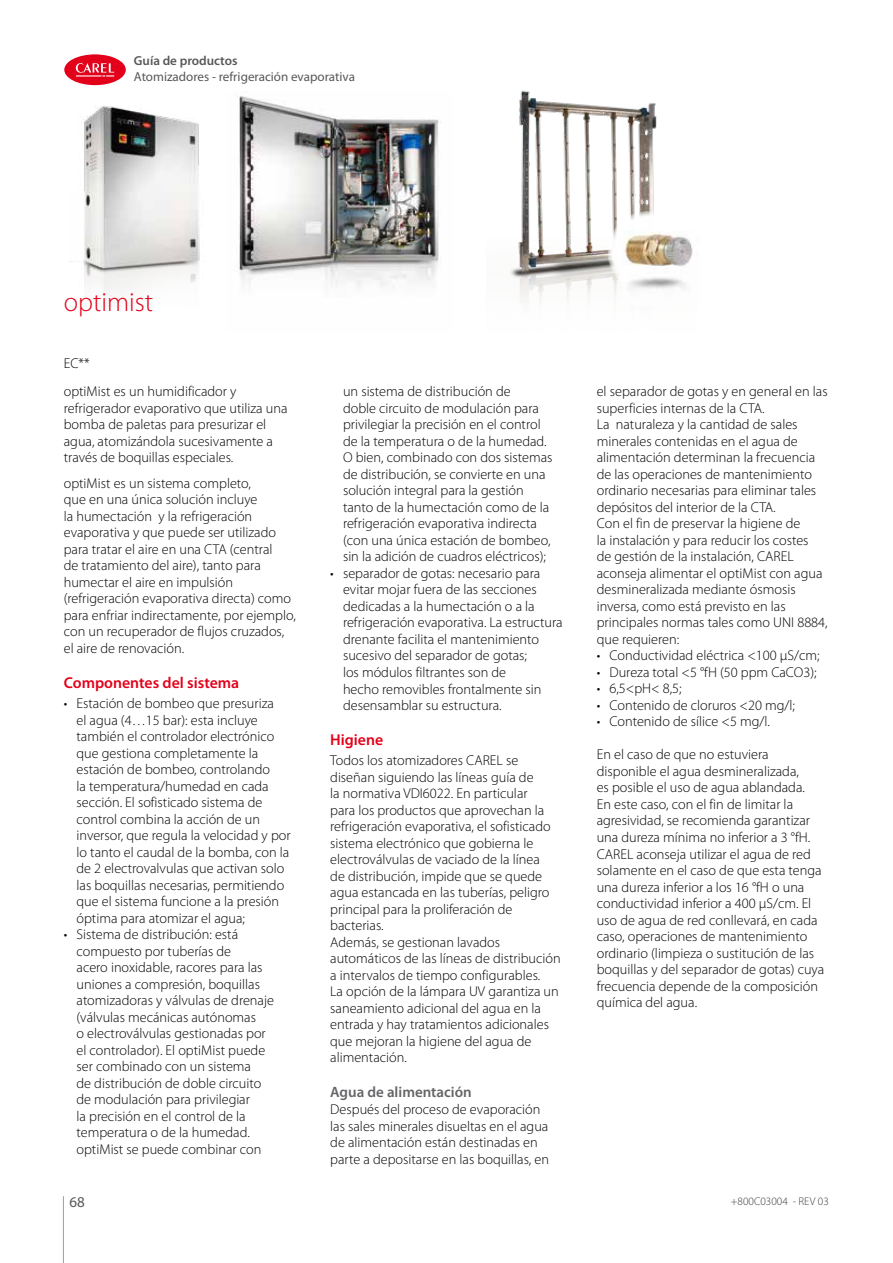
<style>
.page{position:relative;width:893px;height:1263px;background:#fff}
.page>*{position:absolute;margin:0;border:0;box-sizing:border-box;transform-origin:0 0}
.t1{font:300 27px "Myriad Pro";color:#e2001a}
.t2{font:600 15.75px "Myriad Pro";color:#e2001a}
.t3{font:600 15px "Myriad Pro";color:#646567}
.t4{font:15px "Myriad Pro";color:#58585a}
.t5{font:300 14.25px/16.5px "Myriad Pro";color:#000}
.t6{font:13.05px "Myriad Pro";color:#58585a}
.t7{font:600 13.05px "Myriad Pro";color:#58585a}
.t8{font:300 11.25px "Myriad Pro";color:#3e3d40}
</style>
<div class="page">
<hr style="left:63px;top:1196px;width:1px;height:67px;background:#9c9e9f">
<div style="left:64px;top:54px;width:62px;height:31px;background:#e2001a;border-radius:50%"></div>
<svg style="left:76px;top:63px;width:38px;height:14px"></svg>
<img style="left:237px;top:96px;width:204px;height:192px">
<img style="left:510px;top:90px;width:147px;height:209px">
<div style="left:607px;top:211px;width:83px;height:82px;background:#fff;border-radius:50%"></div>
<img style="left:623px;top:232px;width:70px;height:67px">
<img style="left:70px;top:106px;width:130px;height:187px">
<p class="t7" style="left:134px;top:52px;width:105px">Guía de productos</p>
<p class="t6" style="left:134px;top:68px;width:223px">Atomizadores - refrigeración evaporativa</p>
<h1 class="t1" style="left:64px;top:286px;width:91px">optimist</h1>
<p class="t5" style="left:64px;top:355px;width:27px">EC**</p>
<p class="t5" style="left:64px;top:383px;width:225px">optiMist es un humidificador y refrigerador evaporativo que utiliza una bomba de paletas para presurizar el agua, atomizándola sucesivamente a través de boquillas especiales.</p>
<p class="t5" style="left:64px;top:475px;width:234px">optiMist es un sistema completo,<br>que en una única solución incluye<br>la humectación y la refrigeración evaporativa y que puede ser utilizado para tratar el aire en una CTA (central<br>de tratamiento del aire), tanto para humectar el aire en impulsión (refrigeración evaporativa directa) como para enfriar indirectamente, por ejemplo, con un recuperador de flujos cruzados, el aire de renovación.</p>
<p class="t2" style="left:64px;top:673px;width:177px">Componentes del sistema</p>
<p class="t5" style="left:77px;top:695px;width:216px;text-indent:-13px">• Estación de bombeo que presuriza<br>el agua (4…15 bar): esta incluye también el controlador electrónico que gestiona completamente la estación de bombeo, controlando<br>la temperatura/humedad en cada sección. El sofisticado sistema de control combina la acción de un inversor, que regula la velocidad y por lo tanto el caudal de la bomba, con la de 2 electrovalvulas que activan solo las boquillas necesarias, permitiendo que el sistema funcione a la presión óptima para atomizar el agua;</p>
<p class="t5" style="left:77px;top:926px;width:199px;text-indent:-13px">• Sistema de distribución: está compuesto por tuberías de<br>acero inoxidable, racores para las uniones a compresión, boquillas atomizadoras y válvulas de drenaje (válvulas mecánicas autónomas<br>o electroválvulas gestionadas por el controlador). El optiMist puede ser combinado con un sistema<br>de distribución de doble circuito de modulación para privilegiar<br>la precisión en el control de la temperatura o de la humedad. optiMist se puede combinar con</p>
<p class="t4" style="left:69px;top:1193px;width:17px">68</p>
<p class="t5" style="left:343px;top:383px;width:211px">un sistema de distribución de<br>doble circuito de modulación para privilegiar la precisión en el control de la temperatura o de la humedad.<br>O bien, combinado con dos sistemas de distribución, se convierte en una solución integral para la gestión tanto de la humectación como de la refrigeración evaporativa indirecta (con una única estación de bombeo, sin la adición de cuadros eléctricos);</p>
<p class="t5" style="left:343px;top:565px;width:221px;text-indent:-13px">• separador de gotas: necesario para evitar mojar fuera de las secciones dedicadas a la humectación o a la refrigeración evaporativa. La estructura drenante facilita el mantenimiento sucesivo del separador de gotas;<br>los módulos filtrantes son de<br>hecho removibles frontalmente sin desensamblar su estructura.</p>
<p class="t2" style="left:330px;top:730px;width:54px">Higiene</p>
<p class="t5" style="left:330px;top:752px;width:232px">Todos los atomizadores CAREL se diseñan siguiendo las líneas guía de<br>la normativa VDI6022. En particular<br>para los productos que aprovechan la refrigeración evaporativa, el sofisticado sistema electrónico que gobierna le electroválvulas de vaciado de la línea<br>de distribución, impide que se quede agua estancada en las tuberías, peligro principal para la proliferación de bacterias.<br>Además, se gestionan lavados automáticos de las líneas de distribución a intervalos de tiempo configurables.<br>La opción de la lámpara UV garantiza un saneamiento adicional del agua en la entrada y hay tratamientos adicionales que mejoran la higiene del agua de alimentación.</p>
<p class="t3" style="left:330px;top:1082px;width:143px">Agua de alimentación</p>
<p class="t5" style="left:330px;top:1101px;width:220px">Después del proceso de evaporación las sales minerales disueltas en el agua de alimentación están destinadas en parte a depositarse en las boquillas, en</p>
<p class="t5" style="left:597px;top:383px;width:232px">el separador de gotas y en general en las superficies internas de la CTA.<br>La naturaleza y la cantidad de sales minerales contenidas en el agua de alimentación determinan la frecuencia de las operaciones de mantenimiento ordinario necesarias para eliminar tales depósitos del interior de la CTA.<br>Con el fin de preservar la higiene de<br>la instalación y para reducir los costes<br>de gestión de la instalación, CAREL aconseja alimentar el optiMist con agua desmineralizada mediante ósmosis inversa, como está previsto en las principales normas tales como UNI 8884, que requieren:</p>
<p class="t5" style="left:597px;top:647px;width:224px">• Conductividad eléctrica &lt;100 µS/cm;</p>
<p class="t5" style="left:597px;top:664px;width:221px">• Dureza total &lt;5 °fH (50 ppm CaCO3);</p>
<p class="t5" style="left:597px;top:680px;width:86px">• 6,5&lt;pH&lt; 8,5;</p>
<p class="t5" style="left:597px;top:697px;width:200px">• Contenido de cloruros &lt;20 mg/l;</p>
<p class="t5" style="left:597px;top:713px;width:175px">• Contenido de sílice &lt;5 mg/l.</p>
<p class="t5" style="left:597px;top:746px;width:229px">En el caso de que no estuviera disponible el agua desmineralizada,<br>es posible el uso de agua ablandada.<br>En este caso, con el fin de limitar la agresividad, se recomienda garantizar una dureza mínima no inferior a 3 °fH.<br>CAREL aconseja utilizar el agua de red solamente en el caso de que esta tenga una dureza inferior a los 16 °fH o una conductividad inferior a 400 µS/cm. El uso de agua de red conllevará, en cada caso, operaciones de mantenimiento ordinario (limpieza o sustitución de las boquillas y del separador de gotas) cuya frecuencia depende de la composición química del agua.</p>
<p class="t8" style="left:731px;top:1194px;width:99px">+800C03004 - REV 03</p>
</div>
